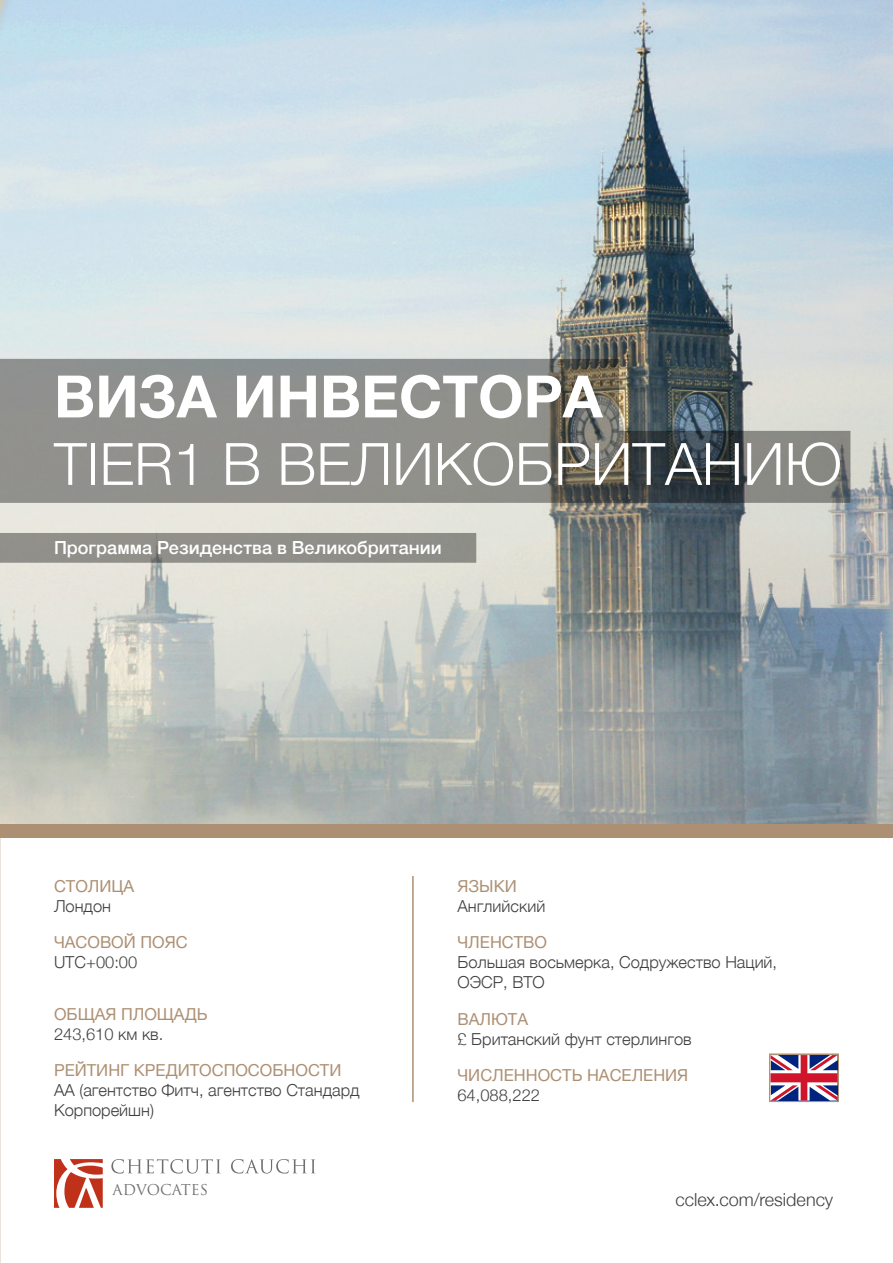
<style>
.page{position:relative;width:893px;height:1263px;background:#fff}
.page>*{position:absolute;margin:0;border:0;box-sizing:border-box;transform-origin:0 0}
.t1{font:300 58.5px "Helvetica Neue";color:#fff}
.t2{font:700 58.5px "Helvetica Neue";color:#fff}
.t3{font:500 18px "Helvetica Neue";color:#fff}
.t4{font:300 18px "Helvetica Neue";color:#404040}
.t5{font:300 16.5px/19.8px "Helvetica Neue";color:#404040}
.t6{font:16.5px/19.8px "Helvetica Neue";color:#ad9073}
.t7{font:14.55px "Trajan Pro";color:#6d6f71}
.s1{font-weight:300;color:#404040}
.s2{font-weight:400;color:#ad9073}
</style>
<div class="page">
<div style="left:0;top:789px;width:893px;height:48px;background:#ad9073"></div>
<img style="left:0;top:0;width:893px;height:824px">
<svg style="left:0;top:359px;width:850px;height:144px;background:#848682"></svg>
<svg style="left:54px;top:1159px;width:49px;height:49px"></svg>
<svg style="left:111px;top:1159px;width:110px;height:14px"></svg>
<svg style="left:231px;top:1159px;width:84px;height:14px"></svg>
<hr style="left:412px;top:876px;width:2px;height:226px;background:#ad9073">
<svg style="left:0;top:532px;width:476px;height:31px;background:#93928c"></svg>
<svg style="left:769px;top:1053px;width:70px;height:49px"></svg>
<svg style="left:770px;top:1055px;width:67px;height:45px"></svg>
<p class="t2" style="left:54px;top:351px;width:550px">ВИЗА ИНВЕСТОРА</p>
<p class="t1" style="left:54px;top:417px;width:789px">TIER1 В ВЕЛИКОБРИТАНИЮ</p>
<p class="t3" style="left:54px;top:533px;width:389px">Программа Резиденства в Великобритании</p>
<p class="t6" style="left:54px;top:877px;width:82px">СТОЛИЦА<br><span class="s1">Лондон</span></p>
<p class="t6" style="left:54px;top:933px;width:135px">ЧАСОВОЙ ПОЯС<br><span class="s1">UTC+00:00</span></p>
<p class="t6" style="left:54px;top:1005px;width:155px">ОБЩАЯ ПЛОЩАДЬ<br><span class="s1">243,610 км кв.</span></p>
<p class="t5" style="left:54px;top:1059px;width:307px"><span class="s2">РЕЙТИНГ КРЕДИТОСПОСОБНОСТИ<br></span>AA (агентство Фитч, агентство Стандард<br>Корпорейшн)</p>
<p class="t7" style="left:113px;top:1180px;width:97px">ADVOCATES</p>
<p class="t5" style="left:457px;top:875px;width:89px"><span class="s2">ЯЗЫКИ<br></span>Английский</p>
<p class="t5" style="left:457px;top:931px;width:321px"><span class="s2">ЧЛЕНСТВО<br></span>Большая восьмерка, Содружество Наций,<br>ОЭСР, ВТО</p>
<p class="t5" style="left:457px;top:1008px;width:236px"><span class="s2">ВАЛЮТА<br></span>£ Британский фунт стерлингов</p>
<p class="t6" style="left:457px;top:1066px;width:232px">ЧИСЛЕННОСТЬ НАСЕЛЕНИЯ<br><span class="s1">64,088,222</span></p>
<p class="t4" style="left:675px;top:1185px;width:159px">cclex.com/residency</p>
</div>
